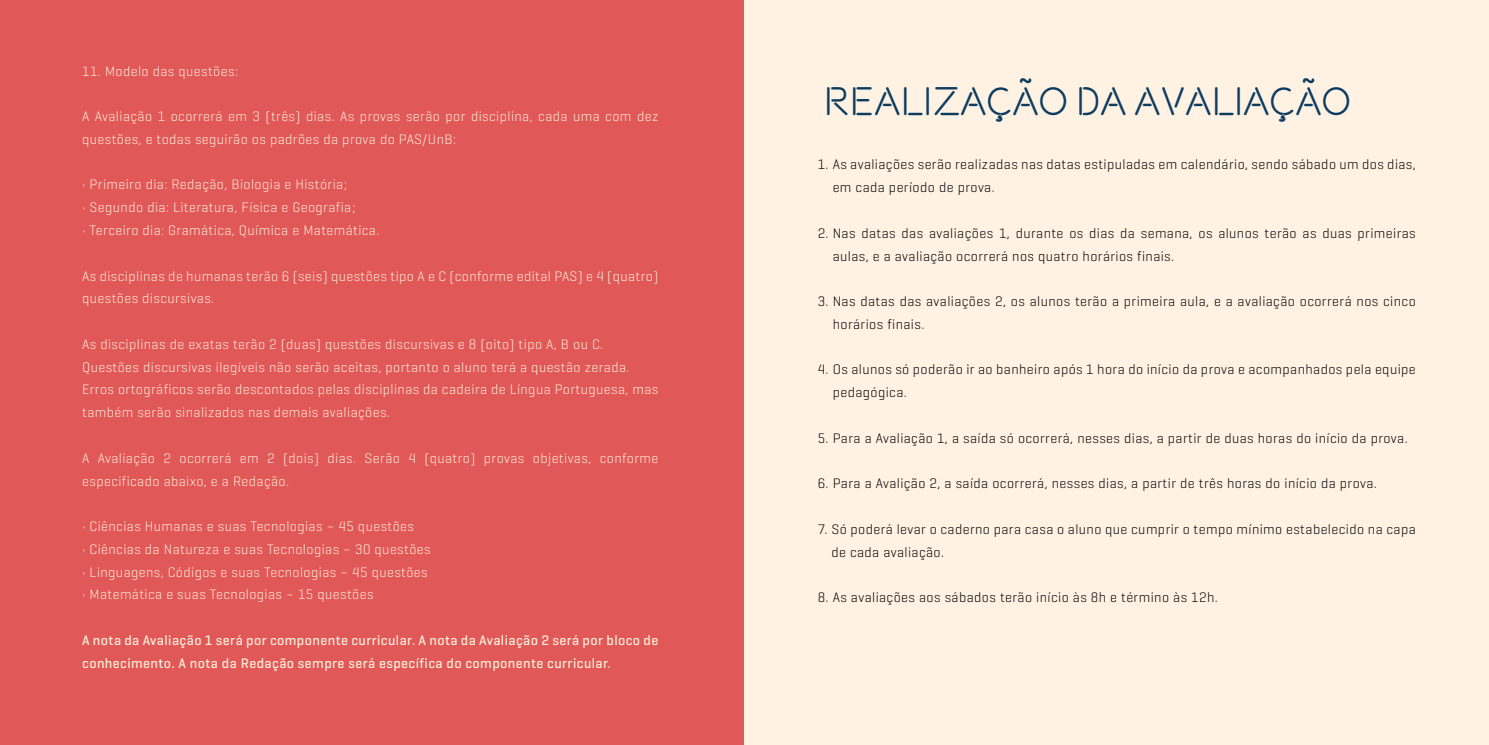
<style>
.page{position:relative;width:1489px;height:745px;background:#fff}
.page>*{position:absolute;margin:0;border:0;box-sizing:border-box;transform-origin:0 0}
.t1{font:500 40.07px "Beon";color:#0c3c60}
.t2{font:300 14px/22.8px "Geogrotesque";letter-spacing:.03em;color:#ffedd9}
.t3{font:300 14px/22.8px "Geogrotesque";letter-spacing:.03em;color:#000}
.t4{font:500 14px/22.8px "Geogrotesque";letter-spacing:.03em;color:#ffedd9}
</style>
<div class="page">
<div style="left:0;top:0;width:744px;height:744px;background:#e15858"></div>
<div style="left:744px;top:0;width:744px;height:744px;background:#fff2e3"></div>
<p class="t2" style="left:82px;top:59px;width:157px">11. Modelo das questões:</p>
<p class="t2" style="left:82px;top:104px;width:577px">A Avaliação 1 ocorrerá em 3 (três) dias. As provas serão por disciplina, cada uma com dez questões, e todas seguirão os padrões da prova do PAS/UnB:</p>
<p class="t2" style="left:82px;top:173px;width:267px">• Primeiro dia: Redação, Biologia e História;</p>
<p class="t2" style="left:82px;top:195px;width:275px">• Segundo dia: Literatura, Física e Geografia;</p>
<p class="t2" style="left:82px;top:218px;width:299px">• Terceiro dia: Gramática, Química e Matemática.</p>
<p class="t2" style="left:82px;top:264px;width:577px">As disciplinas de humanas terão 6 (seis) questões tipo A e C (conforme edital PAS) e 4 (quatro) questões discursivas.</p>
<p class="t2" style="left:82px;top:332px;width:577px">As disciplinas de exatas terão 2 (duas) questões discursivas e 8 (oito) tipo A, B ou C.<br>Questões discursivas ilegíveis não serão aceitas, portanto o aluno terá a questão zerada.<br>Erros ortográficos serão descontados pelas disciplinas da cadeira de Língua Portuguesa, mas também serão sinalizados nas demais avaliações.</p>
<p class="t2" style="left:82px;top:446px;width:577px">A Avaliação 2 ocorrerá em 2 (dois) dias. Serão 4 (quatro) provas objetivas, conforme especificado abaixo, e a Redação.</p>
<p class="t2" style="left:82px;top:514px;width:333px">• Ciências Humanas e suas Tecnologias – 45 questões</p>
<p class="t2" style="left:82px;top:537px;width:350px">• Ciências da Natureza e suas Tecnologias – 30 questões</p>
<p class="t2" style="left:82px;top:559px;width:347px">• Linguagens, Códigos e suas Tecnologias – 45 questões</p>
<p class="t2" style="left:82px;top:582px;width:293px">• Matemática e suas Tecnologias – 15 questões</p>
<p class="t4" style="left:82px;top:628px;width:577px">A nota da Avaliação 1 será por componente curricular. A nota da Avaliação 2 será por bloco de conhecimento. A nota da Redação sempre será específica do componente curricular.</p>
<h1 class="t1" style="left:823px;top:77px;width:529px">REALIZAÇÃO DA AVALIAÇÃO</h1>
<p class="t3" style="left:832px;top:153px;width:584px;text-indent:-15px">1. As avaliações serão realizadas nas datas estipuladas em calendário, sendo sábado um dos dias, em cada período de prova.</p>
<p class="t3" style="left:832px;top:221px;width:584px;text-indent:-15px">2. Nas datas das avaliações 1, durante os dias da semana, os alunos terão as duas primeiras aulas, e a avaliação ocorrerá nos quatro horários finais.</p>
<p class="t3" style="left:832px;top:289px;width:584px;text-indent:-15px">3. Nas datas das avaliações 2, os alunos terão a primeira aula, e a avaliação ocorrerá nos cinco horários finais.</p>
<p class="t3" style="left:832px;top:357px;width:584px;text-indent:-15px">4. Os alunos só poderão ir ao banheiro após 1 hora do início da prova e acompanhados pela equipe pedagógica.</p>
<p class="t3" style="left:817px;top:426px;width:591px">5. Para a Avaliação 1, a saída só ocorrerá, nesses dias, a partir de duas horas do início da prova.</p>
<p class="t3" style="left:817px;top:471px;width:560px">6. Para a Avalição 2, a saída ocorrerá, nesses dias, a partir de três horas do início da prova.</p>
<p class="t3" style="left:831px;top:517px;width:586px;text-indent:-14px">7. Só poderá levar o caderno para casa o aluno que cumprir o tempo mínimo estabelecido na capa de cada avaliação.</p>
<p class="t3" style="left:817px;top:585px;width:401px">8. As avaliações aos sábados terão início às 8h e término às 12h.</p>
</div>
